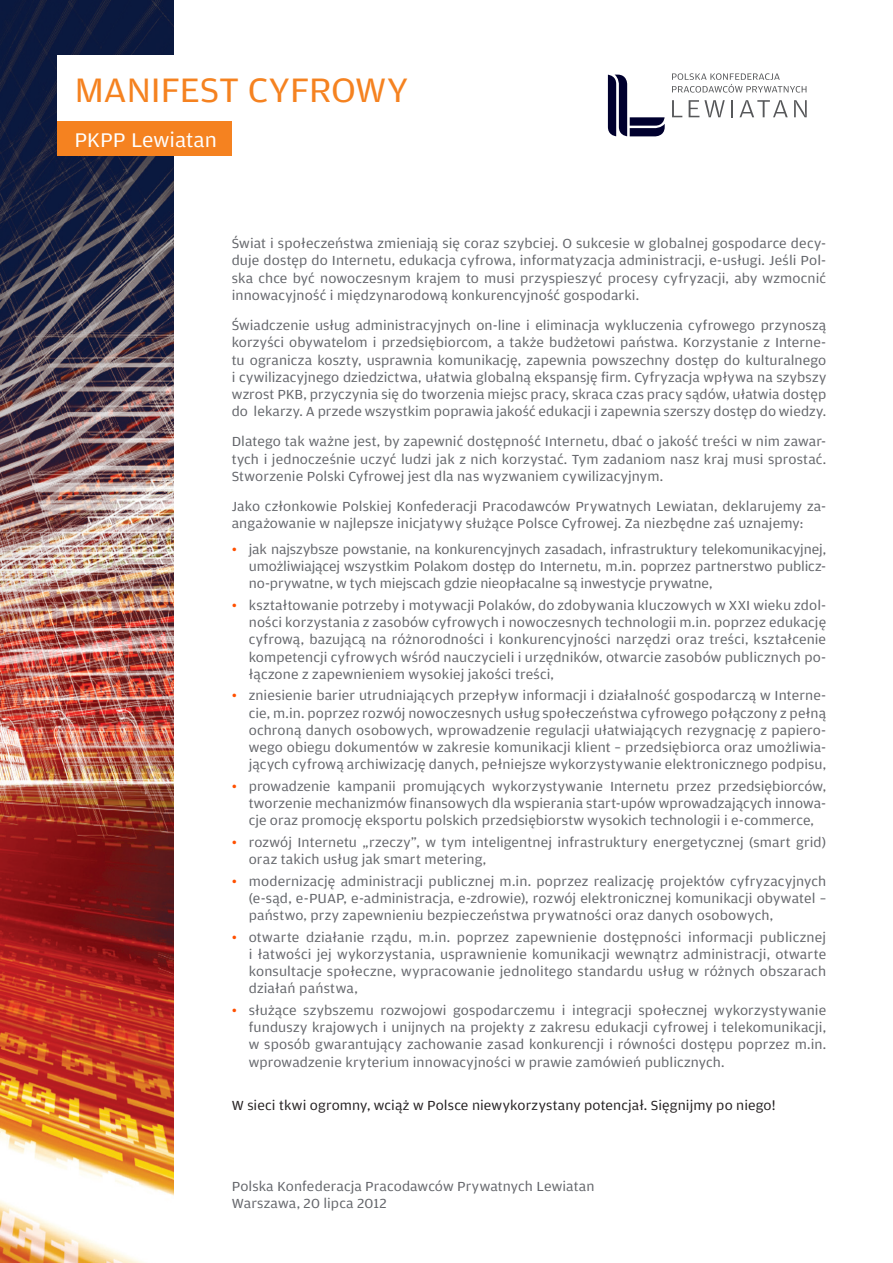
<style>
.page{position:relative;width:893px;height:1263px;background:#fff}
.page>*{position:absolute;margin:0;border:0;box-sizing:border-box;transform-origin:0 0}
.t1{font:36px "Amplitude Wide";letter-spacing:-.015em;color:#f58220}
.t2{font:21px "Amplitude Wide";color:#fff}
.t3{font:13.95px/17.2px "Amplitude Wide";letter-spacing:.01em;color:#63656a;text-align:justify}
.t4{font:13.95px "Amplitude Wide";letter-spacing:.01em;color:#231f20}
.s1{font-size:14.25px;color:#ff5000}
</style>
<div class="page">
<img style="left:0;top:0;width:173px;height:1263px">
<div style="left:57px;top:55px;width:566px;height:90px;background:#fff"></div>
<div style="left:57px;top:121px;width:175px;height:34px;background:#f58220"></div>
<svg style="left:608px;top:75px;width:57px;height:61px"></svg>
<svg style="left:672px;top:73px;width:134px;height:20px"></svg>
<svg style="left:672px;top:100px;width:10px;height:17px"></svg>
<svg style="left:689px;top:100px;width:36px;height:17px"></svg>
<svg style="left:731px;top:100px;width:2px;height:17px"></svg>
<svg style="left:739px;top:100px;width:49px;height:17px"></svg>
<svg style="left:794px;top:100px;width:13px;height:17px"></svg>
<p class="t1" style="left:74px;top:68px;width:336px">MANIFEST CYFROWY</p>
<p class="t2" style="left:74px;top:126px;width:144px">PKPP Lewiatan</p>
<p class="t3" style="left:232px;top:235px;width:596px">Świat i społeczeństwa zmieniają się coraz szybciej. O sukcesie w globalnej gospodarce decy&shy;duje dostęp do Internetu, edukacja cyfrowa, informatyzacja administracji, e-usługi. Jeśli Pol&shy;ska chce być nowoczesnym krajem to musi przyspieszyć procesy cyfryzacji, aby wzmocnić innowacyjność i międzynarodową konkurencyjność gospodarki.</p>
<p class="t3" style="left:232px;top:317px;width:596px">Świadczenie usług administracyjnych on-line i eliminacja wykluczenia cyfrowego przynoszą korzyści obywatelom i przedsiębiorcom, a także budżetowi państwa. Korzystanie z Interne&shy;tu ogranicza koszty, usprawnia komunikację, zapewnia powszechny dostęp do kulturalnego i cywilizacyjnego dziedzictwa, ułatwia globalną ekspansję firm. Cyfryzacja wpływa na szybszy wzrost PKB, przyczynia się do tworzenia miejsc pracy, skraca czas pracy sądów, ułatwia dostęp do lekarzy. A przede wszystkim poprawia jakość edukacji i zapewnia szerszy dostęp do wiedzy.</p>
<p class="t3" style="left:232px;top:433px;width:596px">Dlatego tak ważne jest, by zapewnić dostępność Internetu, dbać o jakość treści w nim zawar&shy;tych i jednocześnie uczyć ludzi jak z nich korzystać. Tym zadaniom nasz kraj musi sprostać.<br>Stworzenie Polski Cyfrowej jest dla nas wyzwaniem cywilizacyjnym.</p>
<p class="t3" style="left:232px;top:498px;width:596px">Jako członkowie Polskiej Konfederacji Pracodawców Prywatnych Lewiatan, deklarujemy za&shy;angażowanie w najlepsze inicjatywy służące Polsce Cyfrowej. Za niezbędne zaś uznajemy:</p>
<p class="t3" style="left:249px;top:541px;width:579px;text-indent:-17px"><span class="s1">•</span> jak najszybsze powstanie, na konkurencyjnych zasadach, infrastruktury telekomunikacyjnej, umożliwiającej wszystkim Polakom dostęp do Internetu, m.in. poprzez partnerstwo publicz&shy;no-prywatne, w tych miejscach gdzie nieopłacalne są inwestycje prywatne,</p>
<p class="t3" style="left:249px;top:597px;width:579px;text-indent:-17px"><span class="s1">•</span> kształtowanie potrzeby i motywacji Polaków, do zdobywania kluczowych w XXI wieku zdol&shy;ności korzystania z zasobów cyfrowych i nowoczesnych technologii m.in. poprzez edukację cyfrową, bazującą na różnorodności i konkurencyjności narzędzi oraz treści, kształcenie kompetencji cyfrowych wśród nauczycieli i urzędników, otwarcie zasobów publicznych po&shy;łączone z zapewnieniem wysokiej jakości treści,</p>
<p class="t3" style="left:249px;top:687px;width:579px;text-indent:-17px"><span class="s1">•</span> zniesienie barier utrudniających przepływ informacji i działalność gospodarczą w Interne&shy;cie, m.in. poprzez rozwój nowoczesnych usług społeczeństwa cyfrowego połączony z pełną ochroną danych osobowych, wprowadzenie regulacji ułatwiających rezygnację z papiero&shy;wego obiegu dokumentów w zakresie komunikacji klient – przedsiębiorca oraz umożliwia&shy;jących cyfrową archiwizację danych, pełniejsze wykorzystywanie elektronicznego podpisu,</p>
<p class="t3" style="left:249px;top:778px;width:579px;text-indent:-17px"><span class="s1">•</span> prowadzenie kampanii promujących wykorzystywanie Internetu przez przedsiębiorców, tworzenie mechanizmów finansowych dla wspierania start-upów wprowadzających innowa&shy;cje oraz promocję eksportu polskich przedsiębiorstw wysokich technologii i e-commerce,</p>
<p class="t3" style="left:249px;top:834px;width:579px;text-indent:-17px"><span class="s1">•</span> rozwój Internetu „rzeczy”, w tym inteligentnej infrastruktury energetycznej (smart grid) oraz takich usług jak smart metering,</p>
<p class="t3" style="left:249px;top:872px;width:579px;text-indent:-17px"><span class="s1">•</span> modernizację administracji publicznej m.in. poprzez realizację projektów cyfryzacyjnych (e-sąd, e-PUAP, e-administracja, e-zdrowie), rozwój elektronicznej komunikacji obywatel – państwo, przy zapewnieniu bezpieczeństwa prywatności oraz danych osobowych,</p>
<p class="t3" style="left:249px;top:928px;width:579px;text-indent:-17px"><span class="s1">•</span> otwarte działanie rządu, m.in. poprzez zapewnienie dostępności informacji publicznej i łatwości jej wykorzystania, usprawnienie komunikacji wewnątrz administracji, otwarte konsultacje społeczne, wypracowanie jednolitego standardu usług w różnych obszarach działań państwa,</p>
<p class="t3" style="left:249px;top:1002px;width:579px;text-indent:-17px"><span class="s1">•</span> służące szybszemu rozwojowi gospodarczemu i integracji społecznej wykorzystywanie funduszy krajowych i unijnych na projekty z zakresu edukacji cyfrowej i telekomunikacji, w sposób gwarantujący zachowanie zasad konkurencji i równości dostępu poprzez m.in. wprowadzenie kryterium innowacyjności w prawie zamówień publicznych.</p>
<p class="t4" style="left:232px;top:1096px;width:545px">W sieci tkwi ogromny, wciąż w Polsce niewykorzystany potencjał. Sięgnijmy po niego!</p>
<p class="t3" style="left:232px;top:1178px;width:364px">Polska Konfederacja Pracodawców Prywatnych Lewiatan<br>Warszawa, 20 lipca 2012</p>
</div>
